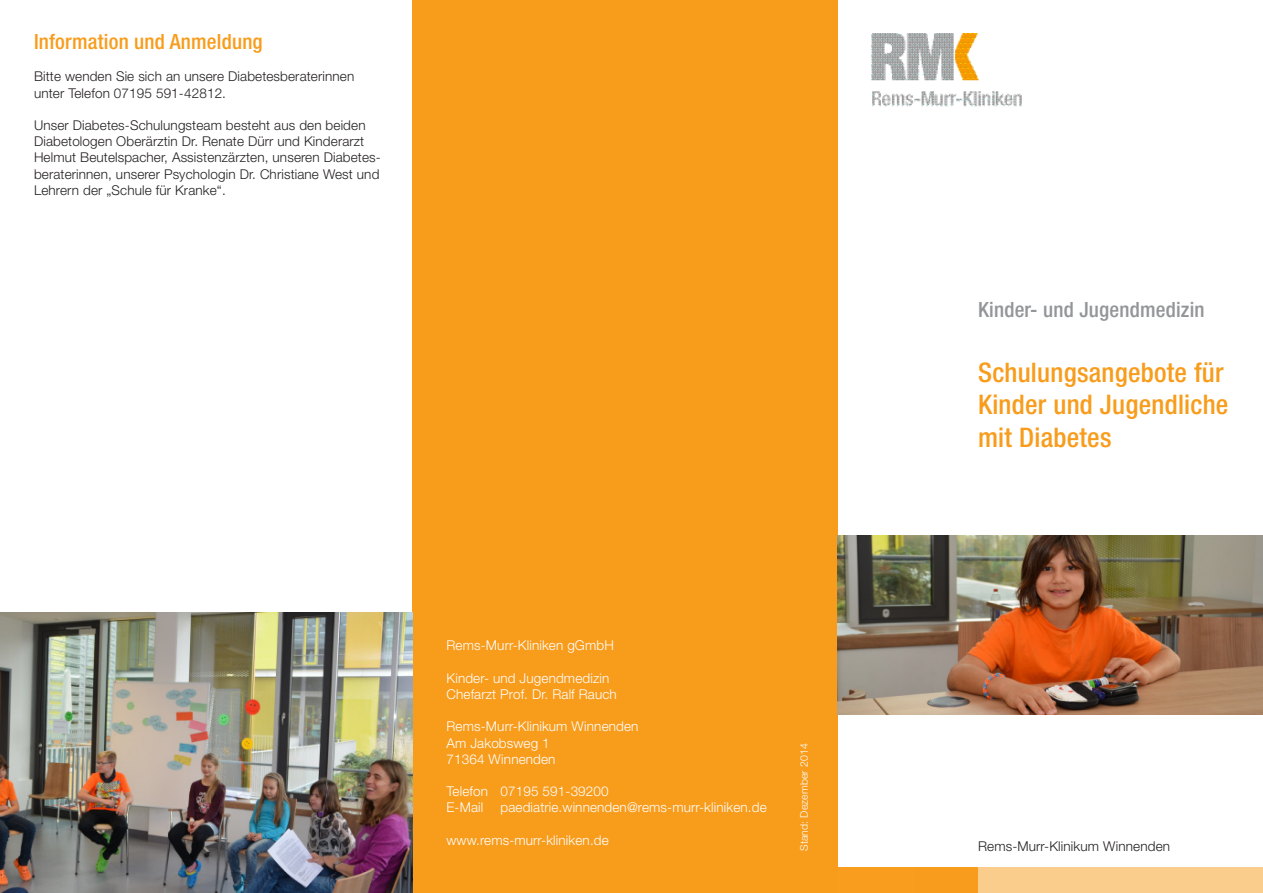
<style>
.page{position:relative;width:1263px;height:893px;background:#fff}
.page>*{position:absolute;margin:0;border:0;box-sizing:border-box;transform-origin:0 0}
.t1{font:500 condensed 27px/32.4px "Helvetica Neue LT Pro";letter-spacing:.01em;color:#f89c1c}
.t2{font:500 condensed 21px "Helvetica Neue LT Pro";letter-spacing:.01em;color:#939598}
.t3{font:500 condensed 21px "Helvetica Neue LT Pro";letter-spacing:.01em;color:#f89c1c}
.t4{font:300 13.5px/16.2px "Helvetica Neue LT Pro";letter-spacing:.01em;color:#231f20}
.t5{font:300 13.5px "Helvetica Neue LT Pro";letter-spacing:.01em;color:#fff}
.t6{font:300 10.5px "Helvetica Neue LT Pro";letter-spacing:.01em;color:#fff}
</style>
<div class="page">
<img style="left:872px;top:33px;width:150px;height:74px">
<div style="left:838px;top:867px;width:140px;height:26px;background:#f89d1e"></div>
<div style="left:978px;top:867px;width:285px;height:26px;background:#fbcd8d"></div>
<div style="left:412px;top:0;width:426px;height:893px;background:#f89c1c"></div>
<img style="left:838px;top:536px;width:425px;height:178px">
<img style="left:0;top:612px;width:412px;height:281px">
<p class="t3" style="left:34px;top:29px;width:230px">Information und Anmeldung</p>
<p class="t4" style="left:34px;top:68px;width:322px">Bitte wenden Sie sich an unsere Diabetesberaterinnen unter Telefon 07195 591-42812.</p>
<p class="t4" style="left:34px;top:117px;width:348px">Unser Diabetes-Schulungsteam besteht aus den beiden Diabetologen Oberärztin Dr. Renate Dürr und Kinderarzt Helmut Beutelspacher, Assistenzärzten, unseren Diabetes&shy;beraterinnen, unserer Psychologin Dr. Christiane West und Lehrern der „Schule für Kranke“.</p>
<p class="t5" style="left:446px;top:637px;width:169px">Rems-Murr-Kliniken gGmbH</p>
<p class="t5" style="left:446px;top:670px;width:164px">Kinder- und Jugendmedizin</p>
<p class="t5" style="left:446px;top:686px;width:172px">Chefarzt Prof. Dr. Ralf Rauch</p>
<p class="t5" style="left:446px;top:718px;width:193px">Rems-Murr-Klinikum Winnenden</p>
<p class="t5" style="left:446px;top:734px;width:105px">Am Jakobsweg 1</p>
<p class="t5" style="left:446px;top:751px;width:110px">71364 Winnenden</p>
<p class="t5" style="left:446px;top:783px;width:164px">Telefon 07195 591-39200</p>
<p class="t5" style="left:446px;top:799px;width:38px">E-Mail</p>
<p class="t5" style="left:500px;top:799px;width:268px">paediatrie.winnenden@rems-murr-kliniken.de</p>
<p class="t5" style="left:446px;top:832px;width:164px">www.rems-murr-kliniken.de</p>
<p class="t6" style="left:797px;top:851px;width:109px;rotate:-90deg">Stand: Dezember 2014</p>
<p class="t2" style="left:978px;top:297px;width:228px">Kinder- und Jugendmedizin</p>
<p class="t1" style="left:978px;top:356px;width:247px">Schulungsangebote für</p>
<p class="t1" style="left:978px;top:388px;width:252px">Kinder und Jugendliche mit Diabetes</p>
<p class="t4" style="left:978px;top:838px;width:193px">Rems-Murr-Klinikum Winnenden</p>
</div>
